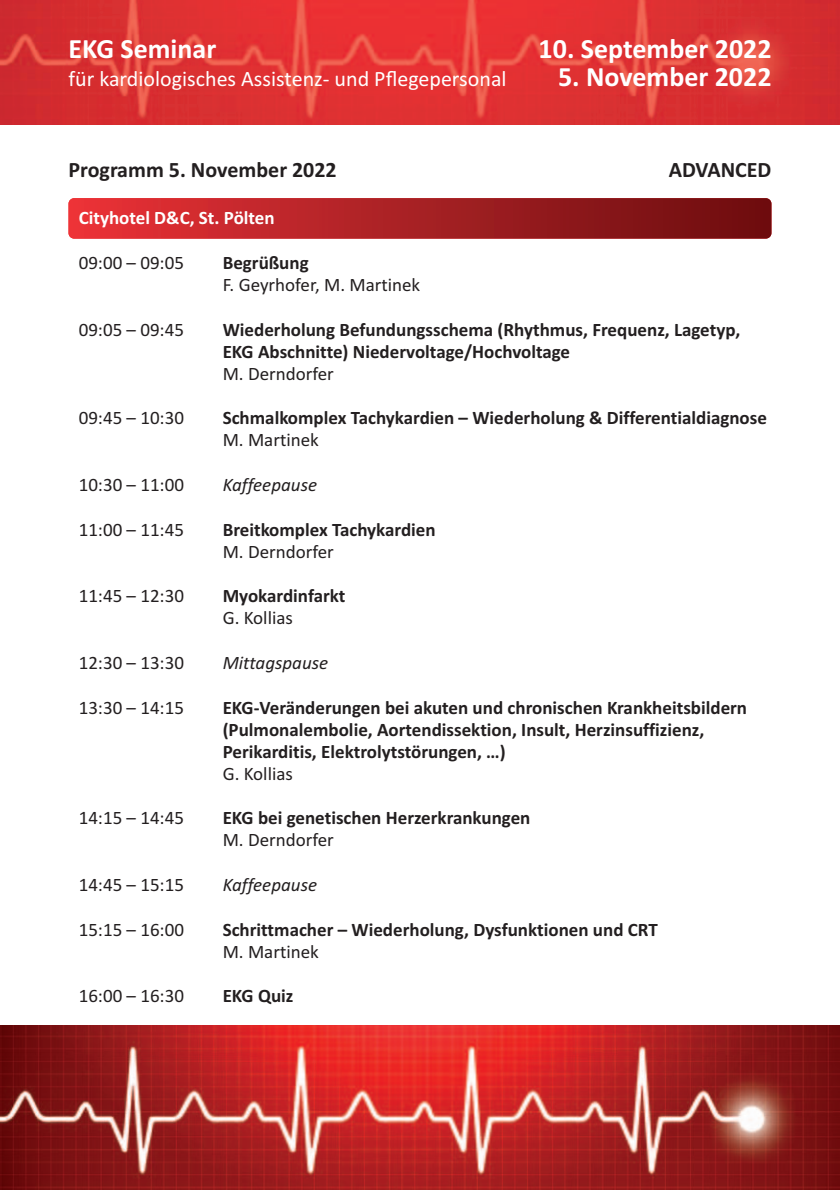
<style>
.page{position:relative;width:840px;height:1190px;background:#fff}
.page>*{position:absolute;margin:0;border:0;box-sizing:border-box;transform-origin:0 0}
.t1{font:700 28px "Calibri";color:#fff}
.t2{font:22px "Calibri";color:#fff}
.t3{font:700 22px "Calibri";color:#231f20}
.t4{font:700 19px/22px "Calibri";color:#231f20}
.t5{font:19px "Calibri";color:#231f20}
.t6{font:italic 19px "Calibri";color:#231f20}
.t7{font:700 19px "Calibri";color:#fff}
</style>
<div class="page">
<img style="left:0;top:1026px;width:840px;height:164px">
<img style="left:0;top:0;width:840px;height:125px">
<div style="left:69px;top:198px;width:702px;height:41px;background:linear-gradient(to right,#e83237,#690d0e);border-radius:6px"></div>
<h1 class="t1" style="left:69px;top:39px;width:149px">EKG Seminar</h1>
<h1 class="t1" style="left:539px;top:39px;width:234px">10. September 2022</h1>
<p class="t2" style="left:69px;top:71px;width:440px">für kardiologisches Assistenz- und Pflegepersonal</p>
<h1 class="t1" style="left:558px;top:67px;width:215px">5. November 2022</h1>
<p class="t3" style="left:69px;top:162px;width:270px">Programm 5. November 2022</p>
<p class="t3" style="left:669px;top:162px;width:104px">ADVANCED</p>
<p class="t7" style="left:79px;top:211px;width:197px">Cityhotel D&amp;C, St. Pölten</p>
<p class="t5" style="left:79px;top:256px;width:107px">09:00 – 09:05</p>
<p class="t4" style="left:223px;top:253px;width:88px">Begrüßung</p>
<p class="t5" style="left:223px;top:278px;width:199px">F. Geyrhofer, M. Martinek</p>
<p class="t5" style="left:79px;top:323px;width:107px">09:05 – 09:45</p>
<p class="t4" style="left:223px;top:320px;width:519px">Wiederholung Befundungsschema (Rhythmus, Frequenz, Lagetyp,<br>EKG Abschnitte) Niedervoltage/Hochvoltage</p>
<p class="t5" style="left:223px;top:367px;width:113px">M. Derndorfer</p>
<p class="t5" style="left:79px;top:411px;width:107px">09:45 – 10:30</p>
<p class="t4" style="left:223px;top:409px;width:546px">Schmalkomplex Tachykardien – Wiederholung &amp; Differentialdiagnose</p>
<p class="t5" style="left:223px;top:433px;width:98px">M. Martinek</p>
<p class="t5" style="left:79px;top:478px;width:107px">10:30 – 11:00</p>
<p class="t6" style="left:223px;top:473px;width:96px">Kaffeepause</p>
<p class="t5" style="left:79px;top:523px;width:107px">11:00 – 11:45</p>
<p class="t4" style="left:223px;top:520px;width:215px">Breitkomplex Tachykardien</p>
<p class="t5" style="left:223px;top:545px;width:113px">M. Derndorfer</p>
<p class="t5" style="left:79px;top:589px;width:107px">11:45 – 12:30</p>
<p class="t4" style="left:223px;top:587px;width:124px">Myokardinfarkt</p>
<p class="t5" style="left:223px;top:611px;width:72px">G. Kollias</p>
<p class="t5" style="left:79px;top:656px;width:107px">12:30 – 13:30</p>
<p class="t6" style="left:223px;top:651px;width:107px">Mittagspause</p>
<p class="t5" style="left:79px;top:701px;width:107px">13:30 – 14:15</p>
<p class="t4" style="left:223px;top:698px;width:526px">EKG-Veränderungen bei akuten und chronischen Krankheitsbildern (Pulmonalembolie, Aortendissektion, Insult, Herzinsuffizienz,<br>Perikarditis, Elektrolytstörungen, …)</p>
<p class="t5" style="left:223px;top:767px;width:72px">G. Kollias</p>
<p class="t5" style="left:79px;top:812px;width:107px">14:15 – 14:45</p>
<p class="t4" style="left:223px;top:809px;width:309px">EKG bei genetischen Herzerkrankungen</p>
<p class="t5" style="left:223px;top:834px;width:113px">M. Derndorfer</p>
<p class="t5" style="left:79px;top:878px;width:107px">14:45 – 15:15</p>
<p class="t6" style="left:223px;top:873px;width:96px">Kaffeepause</p>
<p class="t5" style="left:79px;top:923px;width:107px">15:15 – 16:00</p>
<p class="t4" style="left:223px;top:920px;width:437px">Schrittmacher – Wiederholung, Dysfunktionen und CRT</p>
<p class="t5" style="left:223px;top:945px;width:98px">M. Martinek</p>
<p class="t5" style="left:79px;top:990px;width:107px">16:00 – 16:30</p>
<p class="t4" style="left:223px;top:987px;width:72px">EKG Quiz</p>
</div>
